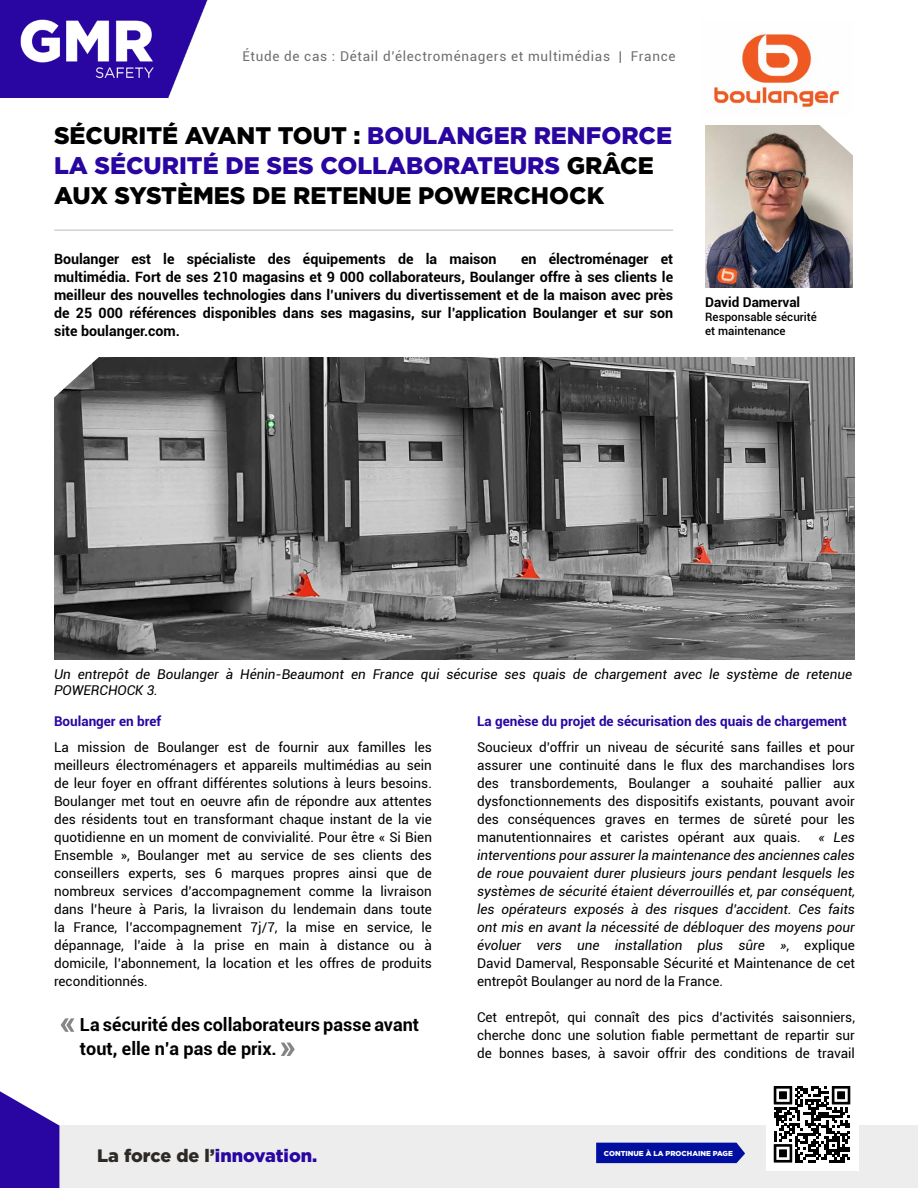
<style>
.page{position:relative;width:918px;height:1188px;background:#fff}
.page>*{position:absolute;margin:0;border:0;box-sizing:border-box;transform-origin:0 0}
.t1{font:900 24px/30px "Gotham";color:#000}
.t2{font:700 18px/24px "Roboto";color:#000}
.t3{font:900 18px "Gotham";color:#2d2926}
.t4{font:700 14.25px/18px "Roboto";color:#000;text-align:justify}
.t5{font:13.5px/18px "Roboto";color:#000;text-align:justify}
.t6{font:italic 13.5px/18px "Roboto";color:#000;text-align:justify}
.t7{font:700 13.5px "Roboto";color:#2905a1}
.t8{font:13.5px "Roboto";letter-spacing:.05em;color:#6d6e71}
.t9{font:700 13.5px "Roboto";color:#000}
.t10{font:500 11.55px/14px "Roboto";color:#000}
.t11{font:900 7.2px "Gotham";color:#fff}
.s1{color:#2905a1}
.s2{font-style:normal}
</style>
<div class="page">
<img style="left:705px;top:125px;width:147px;height:163px">
<div style="left:0;top:1125px;width:918px;height:63px;background:#ededee"></div>
<svg style="left:0;top:1091px;width:59px;height:97px"></svg>
<img style="left:54px;top:357px;width:800px;height:303px">
<svg style="left:54px;top:357px;width:47px;height:51px"></svg>
<svg style="left:811px;top:125px;width:42px;height:34px"></svg>
<div style="left:766px;top:1078px;width:92px;height:93px;background:#fff"></div>
<svg style="left:774px;top:1086px;width:76px;height:77px"></svg>
<div style="left:596px;top:1143px;width:149px;height:20px;background:#000f9f"></div>
<hr style="left:54px;top:229px;width:619px;height:2px;background:#d1d3d4">
<svg style="left:61px;top:1018px;width:13px;height:14px"></svg>
<svg style="left:281px;top:1043px;width:14px;height:13px"></svg>
<img style="left:713px;top:33px;width:131px;height:75px">
<img style="left:0;top:0;width:208px;height:97px">
<p class="t8" style="left:242px;top:47px;width:435px">Étude de cas : Détail d’électroménagers et multimédias | France</p>
<h1 class="t1" style="left:54px;top:120px;width:620px">SÉCURITÉ AVANT TOUT : <span class="s1">BOULANGER RENFORCE<br>LA SÉCURITÉ DE SES COLLABORATEURS</span> GRÂCE<br>AUX SYSTÈMES DE RETENUE POWERCHOCK</h1>
<p class="t4" style="left:54px;top:249px;width:621px;text-indent:467px">en électroménager et multimédia. Fort de ses 210 magasins et 9 000 collaborateurs, Boulanger offre à ses clients le meilleur des nouvelles technologies dans l’univers du divertissement et de la maison avec près de 25 000 références disponibles dans ses magasins, sur l’application Boulanger et sur son site boulanger.com.</p>
<p class="t4" style="left:54px;top:249px;width:444px">Boulanger est le spécialiste des équipements de la maison</p>
<p class="t9" style="left:705px;top:293px;width:97px">David Damerval</p>
<p class="t10" style="left:705px;top:310px;width:113px">Responsable sécurité et maintenance</p>
<p class="t6" style="left:54px;top:665px;width:800px;line-height:16.2px">Un entrepôt de Boulanger à Hénin-Beaumont en France qui sécurise ses quais de chargement avec le système de retenue<br>POWERCHOCK 3.</p>
<p class="t7" style="left:54px;top:712px;width:109px">Boulanger en bref</p>
<p class="t5" style="left:54px;top:738px;width:380px">La mission de Boulanger est de fournir aux familles les meilleurs électroménagers et appareils multimédias au sein de leur foyer en offrant différentes solutions à leurs besoins.<br>Boulanger met tout en oeuvre afin de répondre aux attentes des résidents tout en transformant chaque instant de la vie quotidienne en un moment de convivialité. Pour être « Si Bien Ensemble », Boulanger met au service de ses clients des conseillers experts, ses 6 marques propres ainsi que de nombreux services d’accompagnement comme la livraison dans l’heure à Paris, la livraison du lendemain dans toute la France, l’accompagnement 7j/7, la mise en service, le dépannage, l’aide à la prise en main à distance ou à domicile, l’abonnement, la location et les offres de produits reconditionnés.</p>
<h2 class="t2" style="left:80px;top:1012px;width:341px">La sécurité des collaborateurs passe avant tout, elle n’a pas de prix.</h2>
<h2 class="t3" style="left:97px;top:1143px;width:222px">La force de l’<span class="s1">innovation.</span></h2>
<p class="t7" style="left:477px;top:712px;width:371px">La genèse du projet de sécurisation des quais de chargement</p>
<p class="t5" style="left:477px;top:738px;width:380px">Soucieux d’offrir un niveau de sécurité sans failles et pour assurer une continuité dans le flux des marchandises lors des transbordements, Boulanger a souhaité pallier aux dysfonctionnements des dispositifs existants, pouvant avoir des conséquences graves en termes de sûreté pour les manutentionnaires et caristes opérant aux quais.</p>
<p class="t6" style="left:477px;top:828px;width:380px;text-indent:341px">« Les interventions pour assurer la maintenance des anciennes cales de roue pouvaient durer plusieurs jours pendant lesquels les systèmes de sécurité étaient déverrouillés et, par conséquent, les opérateurs exposés à des risques d’accident. Ces faits ont mis en avant la nécessité de débloquer des moyens pour évoluer vers une installation plus sûre »<span class="s2">, explique David Damerval, Responsable Sécurité et Maintenance de cet entrepôt Boulanger au nord de la France.</span></p>
<p class="t5" style="left:477px;top:1008px;width:380px">Cet entrepôt, qui connaît des pics d’activités saisonniers, cherche donc une solution fiable permettant de repartir sur de bonnes bases, à savoir offrir des conditions de travail</p>
<p class="t11" style="left:604px;top:1149px;width:131px">CONTINUE À LA PROCHAINE PAGE</p>
</div>
